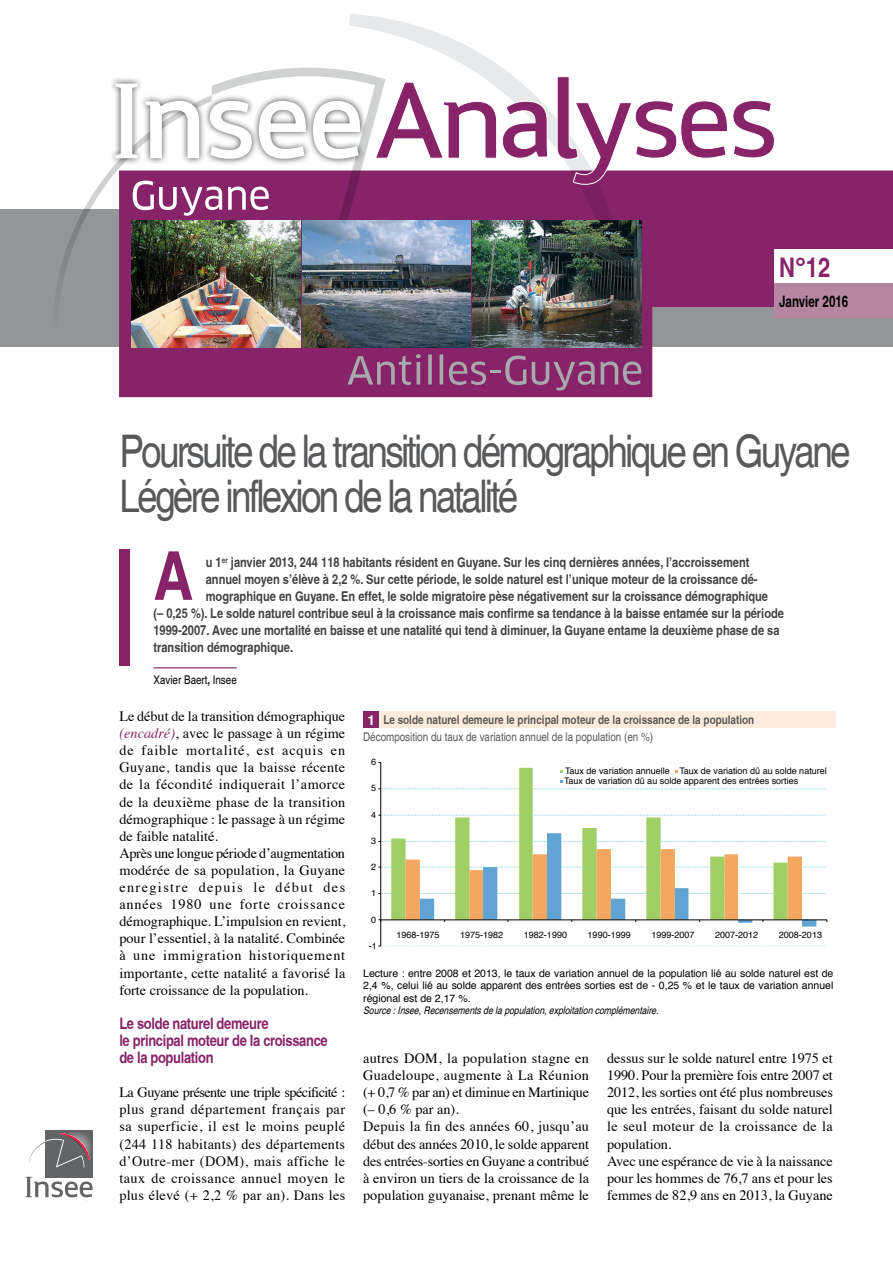
<style>
.page{position:relative;width:893px;height:1263px;background:#fff}
.page>*{position:absolute;margin:0;border:0;box-sizing:border-box;transform-origin:0 0}
.t1{font:700 condensed 67.5px "Helvetica";color:#872368}
.t2{font:condensed 45px/45px "Helvetica";letter-spacing:-.06em;color:#58595b}
.t3{font:700 condensed 27px "Helvetica";color:#872368}
.t4{font:700 condensed 15.75px/17.1px "Helvetica";letter-spacing:-.02em;color:#872368}
.t5{font:700 condensed 15.75px "Helvetica";color:#000;scale:.9 1}
.t6{font:14.25px/17.1px "Times";color:#000}
.t7{font:700 condensed 13.5px "Helvetica";color:#414042}
.t8{font:700 condensed 12.15px "Helvetica";color:#58595b}
.t9{font:condensed 12px "Helvetica";color:#58595b}
.t10{font:condensed 12px "Helvetica";color:#000}
.t11{font:10.5px/12.3px "Helvetica";color:#000;text-align:justify}
.t12{font:italic condensed 10.5px "Helvetica";color:#000}
.t13{font:9px/10.8px "Helvetica";color:#000}
.s1{font-stretch:normal}
.s2{font-weight:700}
.s3{font-style:italic;color:#872368}
.s4{font-stretch:normal;font-size:13.65px;color:#fff}
</style>
<div class="page">
<div style="left:45px;top:1130px;width:48px;height:47px;background:#636466"></div>
<svg style="left:26px;top:1132px;width:67px;height:65px"></svg>
<hr style="left:153px;top:667px;width:84px;height:1px;background:#872368">
<div style="left:119px;top:549px;width:11px;height:116px;background:#872368"></div>
<div style="left:363px;top:711px;width:16px;height:17px;background:#872368"></div>
<div style="left:379px;top:711px;width:456px;height:17px;background:#feebdb"></div>
<svg style="left:391px;top:768px;width:397px;height:65px"></svg>
<hr style="left:380px;top:762px;width:1px;height:184px;background:#000">
<svg style="left:378px;top:946px;width:449px;height:1px"></svg>
<svg style="left:378px;top:815px;width:449px;height:1px"></svg>
<svg style="left:378px;top:833px;width:449px;height:93px"></svg>
<svg style="left:378px;top:780px;width:449px;height:9px"></svg>
<div style="left:0;top:209px;width:893px;height:138px;background:#939598"></div>
<svg style="left:119px;top:171px;width:774px;height:226px;fill:#872368"></svg>
<div style="left:775px;top:250px;width:118px;height:34px;background:#fff"></div>
<div style="left:775px;top:284px;width:118px;height:34px;background:#b685a1"></div>
<svg style="left:349px;top:14px;width:207px;height:206px"></svg>
<div style="left:109px;top:76px;width:258px;height:90px;background:#000;opacity:.75"></div>
<svg style="left:374px;top:81px;width:175px;height:78px"></svg>
<svg style="left:556px;top:76px;width:218px;height:156px"></svg>
<svg style="left:348px;top:354px;width:73px;height:31px;background:#904a7c"></svg>
<svg style="left:428px;top:354px;width:4px;height:30px"></svg>
<hr style="left:440px;top:354px;width:3px;height:30px;background:#a7a9ac">
<svg style="left:449px;top:356px;width:77px;height:29px;background:#8f487b"></svg>
<svg style="left:532px;top:361px;width:63px;height:30px;background:#904b7c"></svg>
<svg style="left:601px;top:361px;width:40px;height:24px"></svg>
<img style="left:132px;top:332px;width:168px;height:16px">
<img style="left:302px;top:220px;width:339px;height:128px">
<img style="left:57px;top:84px;width:304px;height:248px">
<h3 class="t3" style="left:779px;top:251px;width:53px">N<span class="s1">°</span>12</h3>
<p class="t5" style="left:779px;top:291px;width:79px">Janvier 2016</p>
<h2 class="t2" style="left:119px;top:429px;width:733px">Poursuite de la transition démographique en Guyane<br>Légère inflexion de la natalité</h2>
<p class="t7" style="left:206px;top:554px;width:545px">u 1<sup>er</sup> janvier 2013, 244 118 habitants résident en Guyane. Sur les cinq dernières années, l’accroissement</p>
<p class="t7" style="left:206px;top:571px;width:553px">annuel moyen s’élève à 2,2 %. Sur cette période, le solde naturel est l’unique moteur de la croissance dé-</p>
<p class="t7" style="left:206px;top:588px;width:564px">mographique en Guyane. En effet, le solde migratoire pèse négativement sur la croissance démographique</p>
<p class="t7" style="left:153px;top:605px;width:632px">(– 0,25 %). Le solde naturel contribue seul à la croissance mais confirme sa tendance à la baisse entamée sur la période</p>
<p class="t7" style="left:153px;top:622px;width:628px">1999-2007. Avec une mortalité en baisse et une natalité qui tend à diminuer, la Guyane entame la deuxième phase de sa</p>
<p class="t7" style="left:153px;top:639px;width:141px">transition démographique.</p>
<p class="t10" style="left:153px;top:673px;width:85px">Xavier Baert<span class="s2">,</span> Insee</p>
<p class="t6" style="left:119px;top:706px;width:227px">Le début de la transition démographique <span class="s3">(encadré)</span>, avec le passage à un régime de faible mortalité, est acquis en Guyane, tandis que la baisse récente de la fécondité indiquerait l’amorce de la deuxième phase de la transition démographique : le passage à un régime de faible natalité.<br>Après une longue période d’augmentation modérée de sa population, la Guyane enregistre depuis le début des années 1980 une forte croissance démographique. L’impulsion en revient, pour l’essentiel, à la natalité. Combinée à une immigration historiquement importante, cette natalité a favorisé la forte croissance de la population.</p>
<p class="t4" style="left:119px;top:1014px;width:210px">Le solde naturel demeure<br>le principal moteur de la croissance de la population</p>
<p class="t6" style="left:119px;top:1083px;width:227px;text-align:justify">La Guyane présente une triple spécificité : plus grand département français par sa superficie, il est le moins peuplé (244 118 habitants) des départements d’Outre-mer (DOM), mais affiche le taux de croissance annuel moyen le plus élevé (+ 2,2 % par an). Dans les</p>
<h1 class="t1" style="left:153px;top:535px;width:41px">A</h1>
<p class="t8" style="left:367px;top:712px;width:389px"><span class="s4">1</span> Le solde naturel demeure le principal moteur de la croissance de la population</p>
<p class="t9" style="left:363px;top:729px;width:291px">Décomposition du taux de variation annuel de la population (en %)</p>
<p class="t13" style="left:371px;top:757px;width:7px">6</p>
<p class="t13" style="left:564px;top:765px;width:264px">Taux de variation annuelle Taux de variation dû au solde naturel<br>Taux de variation dû au solde apparent des entrées sorties</p>
<p class="t13" style="left:371px;top:783px;width:7px">5</p>
<p class="t13" style="left:371px;top:809px;width:7px">4</p>
<p class="t13" style="left:371px;top:836px;width:7px">3</p>
<p class="t13" style="left:371px;top:862px;width:7px">2</p>
<p class="t13" style="left:371px;top:888px;width:7px">1</p>
<p class="t13" style="left:371px;top:914px;width:7px">0</p>
<p class="t13" style="left:396px;top:930px;width:45px">1968-1975</p>
<p class="t13" style="left:460px;top:930px;width:45px">1975-1982</p>
<p class="t13" style="left:524px;top:930px;width:45px">1982-1990</p>
<p class="t13" style="left:588px;top:930px;width:45px">1990-1999</p>
<p class="t13" style="left:651px;top:930px;width:45px">1999-2007</p>
<p class="t13" style="left:715px;top:930px;width:45px">2007-2012</p>
<p class="t13" style="left:779px;top:930px;width:45px">2008-2013</p>
<p class="t13" style="left:369px;top:940px;width:10px">-1</p>
<p class="t11" style="left:363px;top:967px;width:472px">Lecture : entre 2008 et 2013, le taux de variation annuel de la population lié au solde naturel est de 2,4 %, celui lié au solde apparent des entrées sorties est de - 0,25 % et le taux de variation annuel régional est de 2,17 %.</p>
<p class="t12" style="left:363px;top:1004px;width:299px">Source:Insee,Recensementsdelapopulation,exploitationcomplémentaire.</p>
<p class="t6" style="left:363px;top:1048px;width:227px">autres DOM, la population stagne en Guadeloupe, augmente à La Réunion (+ 0,7 % par an) et diminue en Martinique (– 0,6 % par an).<br>Depuis la fin des années 60, jusqu’au début des années 2010, le solde apparent des entrées-sorties en Guyane a contribué à environ un tiers de la croissance de la population guyanaise, prenant même le</p>
<p class="t6" style="left:607px;top:1048px;width:227px">dessus sur le solde naturel entre 1975 et 1990. Pour la première fois entre 2007 et 2012, les sorties ont été plus nombreuses que les entrées, faisant du solde naturel le seul moteur de la croissance de la population.<br>Avec une espérance de vie à la naissance pour les hommes de 76,7 ans et pour les femmes de 82,9 ans en 2013, la Guyane</p>
</div>
